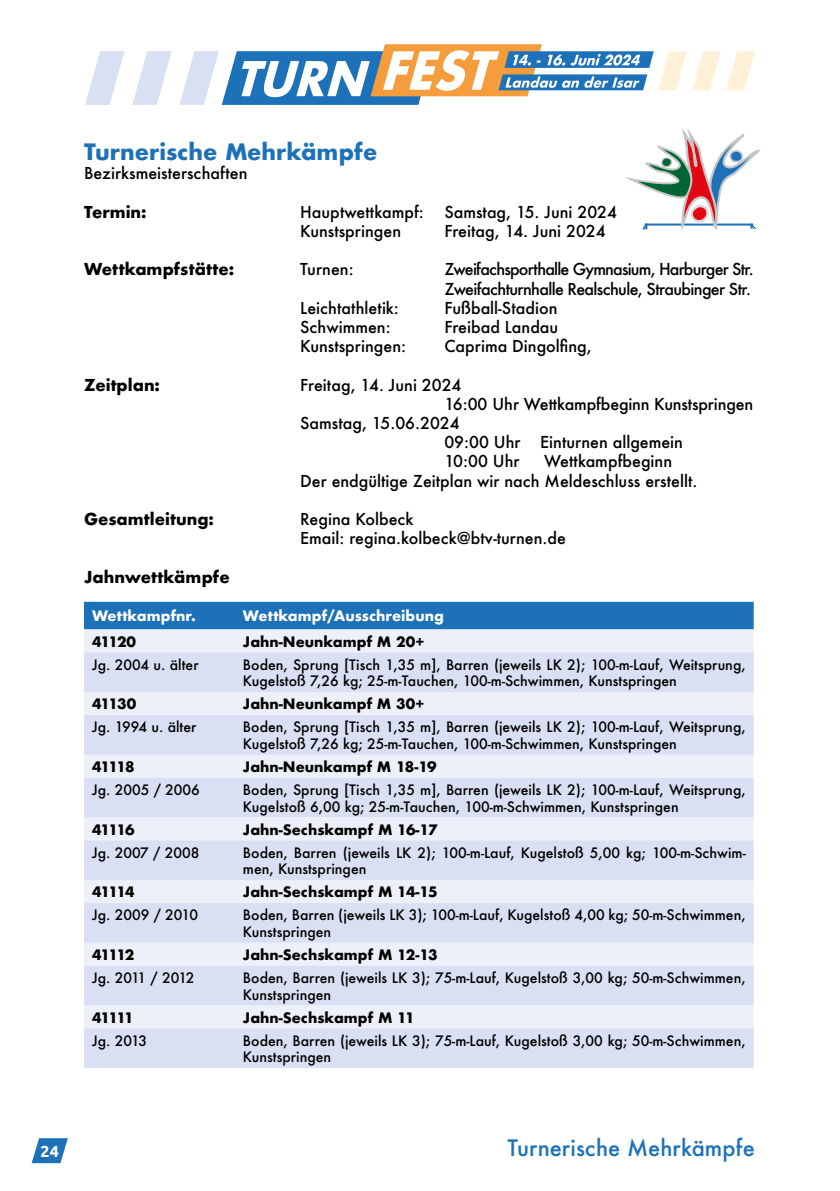
<style>
.page{position:relative;width:840px;height:1191px;background:#fff}
.page>*{position:absolute;margin:0;border:0;box-sizing:border-box;transform-origin:0 0}
.t1{font:700 22px "Futura";color:#1d71b8}
.t2{font:500 22px "Futura";color:#1d71b8}
.t3{font:500 16px/19.2px "Futura";color:#000}
.t4{font:500 16px/19.2px "Futura";letter-spacing:-.04em;color:#000}
.t5{font:700 16px "Futura";color:#000}
.t6{font:700 16px "Ubuntu";color:#fff}
.t7{font:500 14px/16.8px "Futura";color:#000}
.t8{font:700 14px "Futura";color:#000}
.t9{font:700 14px "Futura";color:#fff}
.t10{font:500 14px "Futura";letter-spacing:-.075em;color:#000}
</style>
<div class="page">
<svg style="left:32px;top:1138px;width:36px;height:25px"></svg>
<svg style="left:85px;top:44px;width:669px;height:61px"></svg>
<div style="left:84px;top:602px;width:669px;height:27px;background:#1d71b8"></div>
<div style="left:84px;top:629px;width:669px;height:23px;background:#edf0f9"></div>
<svg style="left:84px;top:652px;width:669px;height:416px;background:#e0e5f5"></svg>
<svg style="left:628px;top:128px;width:132px;height:103px"></svg>
<h1 class="t1" style="left:84px;top:136px;width:294px">Turnerische Mehrkämpfe</h1>
<p class="t3" style="left:84px;top:163px;width:165px">Bezirksmeisterschaften</p>
<p class="t5" style="left:84px;top:200px;width:64px">Termin:</p>
<p class="t3" style="left:300px;top:202px;width:125px">Hauptwettkampf:</p>
<p class="t3" style="left:444px;top:202px;width:174px">Samstag, 15. Juni 2024</p>
<p class="t3" style="left:300px;top:221px;width:102px">Kunstspringen</p>
<p class="t3" style="left:444px;top:221px;width:162px">Freitag, 14. Juni 2024</p>
<p class="t5" style="left:84px;top:258px;width:152px">Wettkampfstätte:</p>
<p class="t3" style="left:300px;top:259px;width:55px">Turnen:</p>
<p class="t4" style="left:444px;top:259px;width:310px">Zweifachsporthalle Gymnasium, Harburger Str.<br>Zweifachturnhalle Realschule, Straubinger Str.</p>
<p class="t3" style="left:300px;top:298px;width:100px">Leichtathletik:</p>
<p class="t3" style="left:444px;top:298px;width:114px">Fußball-Stadion</p>
<p class="t3" style="left:300px;top:317px;width:92px">Schwimmen:</p>
<p class="t3" style="left:444px;top:317px;width:115px">Freibad Landau</p>
<p class="t3" style="left:300px;top:336px;width:107px">Kunstspringen:</p>
<p class="t3" style="left:444px;top:336px;width:149px">Caprima Dingolfing,</p>
<p class="t5" style="left:84px;top:373px;width:78px">Zeitplan:</p>
<p class="t3" style="left:300px;top:375px;width:162px">Freitag, 14. Juni 2024</p>
<p class="t3" style="left:444px;top:394px;width:310px">16:00 Uhr Wettkampfbeginn Kunstspringen</p>
<p class="t3" style="left:300px;top:413px;width:161px">Samstag, 15.06.2024</p>
<p class="t3" style="left:444px;top:432px;width:240px">09:00 Uhr Einturnen allgemein</p>
<p class="t3" style="left:444px;top:451px;width:76px">10:00 Uhr</p>
<p class="t3" style="left:300px;top:451px;width:398px;text-indent:244px">Wettkampfbeginn<br>Der endgültige Zeitplan wir nach Meldeschluss erstellt.</p>
<p class="t5" style="left:84px;top:507px;width:131px">Gesamtleitung:</p>
<p class="t3" style="left:300px;top:509px;width:267px">Regina Kolbeck<br>Email: regina.kolbeck@btv-turnen.de</p>
<p class="t5" style="left:84px;top:565px;width:147px">Jahnwettkämpfe</p>
<p class="t9" style="left:92px;top:606px;width:105px">Wettkampfnr.</p>
<p class="t9" style="left:243px;top:606px;width:202px">Wettkampf/Ausschreibung</p>
<p class="t8" style="left:92px;top:631px;width:46px">41120</p>
<p class="t8" style="left:243px;top:631px;width:183px">Jahn-Neunkampf M 20+</p>
<p class="t7" style="left:92px;top:656px;width:108px">Jg. 2004 u. älter</p>
<p class="t7" style="left:243px;top:656px;width:504px">Boden, Sprung [Tisch 1,35 m], Barren (jeweils LK 2); 100-m-Lauf, Weitsprung,<br>Kugelstoß 7,26 kg; 25-m-Tauchen, 100-m-Schwimmen, Kunstspringen</p>
<p class="t8" style="left:92px;top:694px;width:46px">41130</p>
<p class="t8" style="left:243px;top:694px;width:183px">Jahn-Neunkampf M 30+</p>
<p class="t7" style="left:92px;top:718px;width:106px">Jg. 1994 u. älter</p>
<p class="t7" style="left:243px;top:718px;width:504px">Boden, Sprung [Tisch 1,35 m], Barren (jeweils LK 2); 100-m-Lauf, Weitsprung,<br>Kugelstoß 7,26 kg; 25-m-Tauchen, 100-m-Schwimmen, Kunstspringen</p>
<p class="t8" style="left:92px;top:756px;width:44px">41118</p>
<p class="t8" style="left:243px;top:756px;width:195px">Jahn-Neunkampf M 18-19</p>
<p class="t7" style="left:92px;top:781px;width:109px">Jg. 2005 / 2006</p>
<p class="t7" style="left:243px;top:781px;width:504px">Boden, Sprung [Tisch 1,35 m], Barren (jeweils LK 2); 100-m-Lauf, Weitsprung,<br>Kugelstoß 6,00 kg; 25-m-Tauchen, 100-m-Schwimmen, Kunstspringen</p>
<p class="t8" style="left:92px;top:819px;width:44px">41116</p>
<p class="t8" style="left:243px;top:819px;width:196px">Jahn-Sechskampf M 16-17</p>
<p class="t7" style="left:92px;top:844px;width:109px">Jg. 2007 / 2008</p>
<p class="t7" style="left:243px;top:844px;width:504px">Boden, Barren (jeweils LK 2); 100-m-Lauf, Kugelstoß 5,00 kg; 100-m-Schwim&shy;men, Kunstspringen</p>
<p class="t8" style="left:92px;top:882px;width:44px">41114</p>
<p class="t8" style="left:243px;top:882px;width:196px">Jahn-Sechskampf M 14-15</p>
<p class="t7" style="left:92px;top:906px;width:107px">Jg. 2009 / 2010</p>
<p class="t7" style="left:243px;top:906px;width:504px">Boden, Barren (jeweils LK 3); 100-m-Lauf, Kugelstoß 4,00 kg; 50-m-Schwimmen,<br>Kunstspringen</p>
<p class="t8" style="left:92px;top:944px;width:44px">41112</p>
<p class="t8" style="left:243px;top:944px;width:196px">Jahn-Sechskampf M 12-13</p>
<p class="t10" style="left:92px;top:968px;width:104px">Jg. 2011 / 2012</p>
<p class="t7" style="left:243px;top:969px;width:504px">Boden, Barren (jeweils LK 3); 75-m-Lauf, Kugelstoß 3,00 kg; 50-m-Schwimmen,<br>Kunstspringen</p>
<p class="t8" style="left:92px;top:1007px;width:43px">41111</p>
<p class="t8" style="left:243px;top:1007px;width:173px">Jahn-Sechskampf M 11</p>
<p class="t7" style="left:92px;top:1032px;width:57px">Jg. 2013</p>
<p class="t7" style="left:243px;top:1032px;width:504px">Boden, Barren (jeweils LK 3); 75-m-Lauf, Kugelstoß 3,00 kg; 50-m-Schwimmen,<br>Kunstspringen</p>
<p class="t6" style="left:41px;top:1141px;width:20px">24</p>
<h1 class="t2" style="left:507px;top:1133px;width:249px">Turnerische Mehrkämpfe</h1>
</div>
